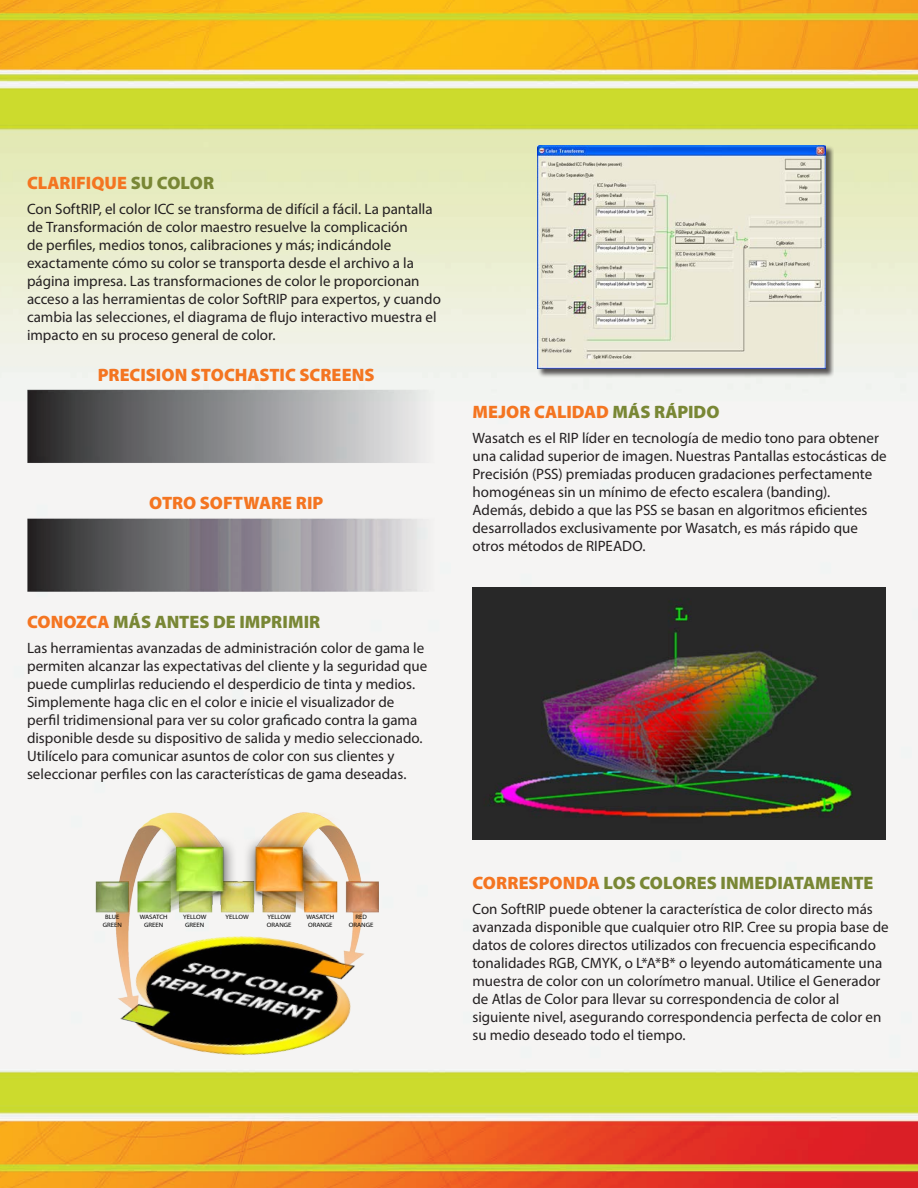
<style>
.page{position:relative;width:918px;height:1188px;background:#fff}
.page>*{position:absolute;margin:0;border:0;box-sizing:border-box;transform-origin:0 0}
.t1{font:900 18px "Myriad Pro";color:#f47521}
.t2{font:900 18px "Myriad Pro";color:#798735}
.Paragraph_Style_2{font:15px/18px "Myriad Pro";color:#231f20}
.t3{font:6.3px/7.5px "Myriad Pro";color:#000;text-align:center;scale:1.07 1}
.s1{color:#798735}
.s2{color:#f47521}
</style>
<div class="page">
<img style="left:0;top:0;width:918px;height:1188px">
<img style="left:472px;top:587px;width:413px;height:252px">
<img style="left:95px;top:1013px;width:284px;height:52px">
<img style="left:94px;top:802px;width:285px;height:211px">
<img style="left:27px;top:372px;width:418px;height:219px">
<div style="left:537px;top:145px;width:297px;height:233px;background:#231f20;opacity:.75"></div>
<img style="left:538px;top:146px;width:288px;height:223px">
<p class="t1" style="left:27px;top:171px;width:189px">CLARIFIQUE <span class="s1">SU COLOR</span></p>
<p class="Paragraph_Style_2" style="left:27px;top:199px;width:415px">Con SoftRIP, el color ICC se transforma de difícil a fácil. La pantalla de Transformación de color maestro resuelve la complicación<br>de perfiles, medios tonos, calibraciones y más; indicándole exactamente cómo su color se transporta desde el archivo a la página impresa. Las transformaciones de color le proporcionan acceso a las herramientas de color SoftRIP para expertos, y cuando cambia las selecciones, el diagrama de flujo interactivo muestra el impacto en su proceso general de color.</p>
<p class="t1" style="left:98px;top:363px;width:278px">PRECISION STOCHASTIC SCREENS</p>
<p class="t1" style="left:149px;top:491px;width:176px">OTRO SOFTWARE RIP</p>
<p class="t2" style="left:27px;top:610px;width:295px"><span class="s2">CONOZCA</span> MÁS ANTES DE IMPRIMIR</p>
<p class="Paragraph_Style_2" style="left:27px;top:639px;width:402px">Las herramientas avanzadas de administración color de gama le permiten alcanzar las expectativas del cliente y la seguridad que puede cumplirlas reduciendo el desperdicio de tinta y medios.<br>Simplemente haga clic en el color e inicie el visualizador de perfil tridimensional para ver su color graficado contra la gama disponible desde su dispositivo de salida y medio seleccionado.<br>Utilícelo para comunicar asuntos de color con sus clientes y seleccionar perfiles con las características de gama deseadas.</p>
<p class="t1" style="left:472px;top:400px;width:249px">MEJOR CALIDAD <span class="s1">MÁS RÁPIDO</span></p>
<p class="Paragraph_Style_2" style="left:472px;top:429px;width:416px">Wasatch es el RIP líder en tecnología de medio tono para obtener una calidad superior de imagen. Nuestras Pantallas estocásticas de Precisión (PSS) premiadas producen gradaciones perfectamente homogéneas sin un mínimo de efecto escalera (banding).<br>Además, debido a que las PSS se basan en algoritmos eficientes desarrollados exclusivamente por Wasatch, es más rápido que otros métodos de RIPEADO.</p>
<p class="t3" style="left:103px;top:913px;width:19px">BLUE<br>GREEN</p>
<p class="t3" style="left:140px;top:913px;width:28px">WASATCH<br>GREEN</p>
<p class="t3" style="left:183px;top:913px;width:23px">YELLOW<br>GREEN</p>
<p class="t3" style="left:225px;top:913px;width:23px">YELLOW</p>
<p class="t3" style="left:267px;top:913px;width:24px;text-align:left">YELLOW<br>ORANGE</p>
<p class="t3" style="left:306px;top:913px;width:28px;text-align:left">WASATCH<br>ORANGE</p>
<p class="t3" style="left:349px;top:913px;width:24px">RED<br>ORANGE</p>
<p class="t2" style="left:472px;top:871px;width:403px"><span class="s2">CORRESPONDA</span> LOS COLORES INMEDIATAMENTE</p>
<p class="Paragraph_Style_2" style="left:472px;top:899px;width:418px">Con SoftRIP puede obtener la característica de color directo más avanzada disponible que cualquier otro RIP. Cree su propia base de datos de colores directos utilizados con frecuencia especificando tonalidades RGB, CMYK, o L*A*B* o leyendo automáticamente una muestra de color con un colorímetro manual. Utilice el Generador de Atlas de Color para llevar su correspondencia de color al siguiente nivel, asegurando correspondencia perfecta de color en su medio deseado todo el tiempo.</p>
</div>
